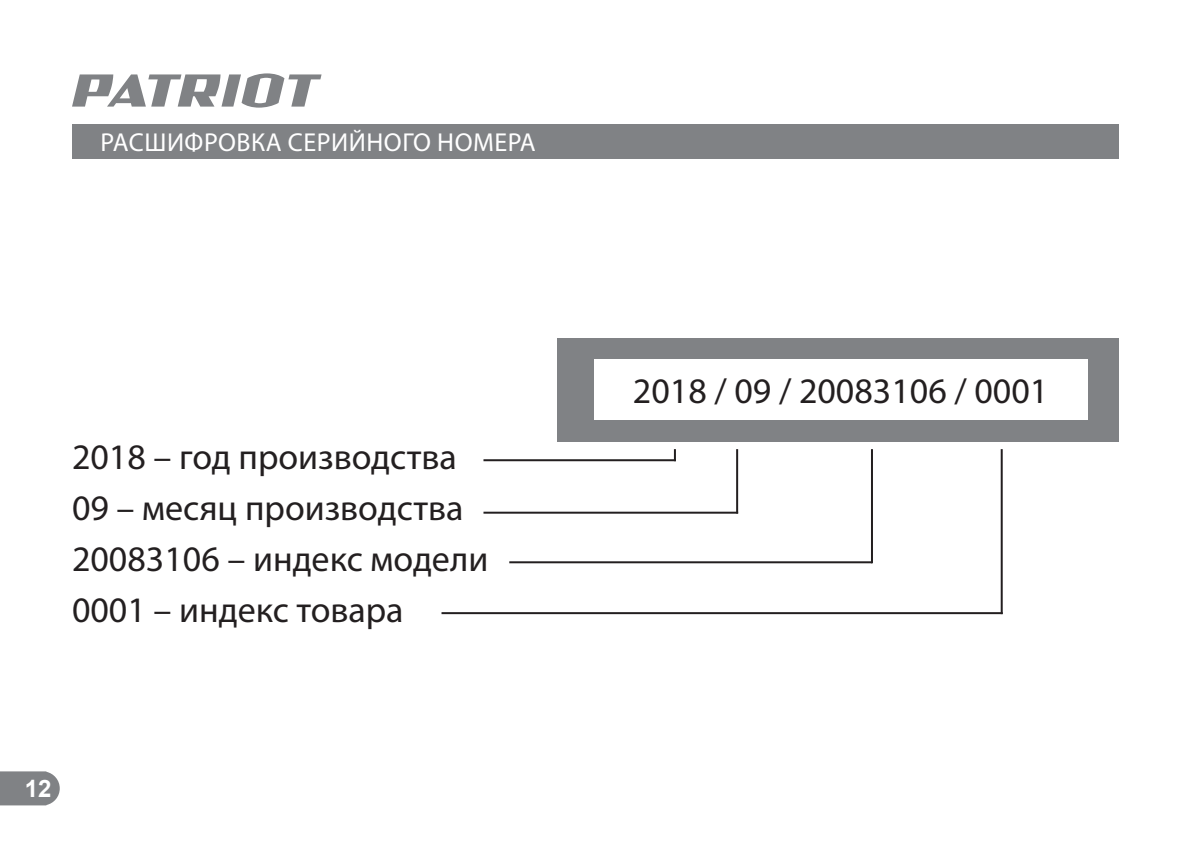
<style>
.page{position:relative;width:1191px;height:842px;background:#fff}
.page>*{position:absolute;margin:0;border:0;box-sizing:border-box;transform-origin:0 0}
.t1{font:36px/51px "Myriad Pro";color:#231f20}
.t2{font:26px "Myriad Pro";letter-spacing:.02em;color:#fff}
.t3{font:700 24px "Arial";color:#fff}
</style>
<div class="page">
<svg style="left:0;top:771px;width:60px;height:34px;background:#898b8e"></svg>
<svg style="left:72px;top:73px;width:249px;height:35px"></svg>
<div style="left:72px;top:124px;width:1047px;height:34px;background:#808285"></div>
<div style="left:558px;top:338px;width:561px;height:104px;background:#808285"></div>
<hr style="left:483px;top:459px;width:193px;height:2px;background:#231f20">
<hr style="left:483px;top:512px;width:255px;height:2px;background:#231f20">
<hr style="left:509px;top:561px;width:363px;height:2px;background:#231f20">
<hr style="left:441px;top:612px;width:561px;height:2px;background:#231f20">
<div style="left:594px;top:359px;width:493px;height:61px;background:#fff"></div>
<svg style="left:674px;top:449px;width:2px;height:10px"></svg>
<hr style="left:736px;top:449px;width:2px;height:64px;background:#231f20">
<hr style="left:871px;top:449px;width:2px;height:114px;background:#231f20">
<hr style="left:1000px;top:449px;width:2px;height:165px;background:#231f20">
<p class="t2" style="left:101px;top:129px;width:437px">РАСШИФРОВКА СЕРИЙНОГО НОМЕРА</p>
<p class="t1" style="left:72px;top:432px;width:418px">2018 – год производства<br>09 – месяц производства<br>20083106 – индекс модели<br>0001 – индекс товара</p>
<p class="t3" style="left:25px;top:775px;width:28px">12</p>
<p class="t1" style="left:633px;top:366px;width:417px">2018 / 09 / 20083106 / 0001</p>
</div>
